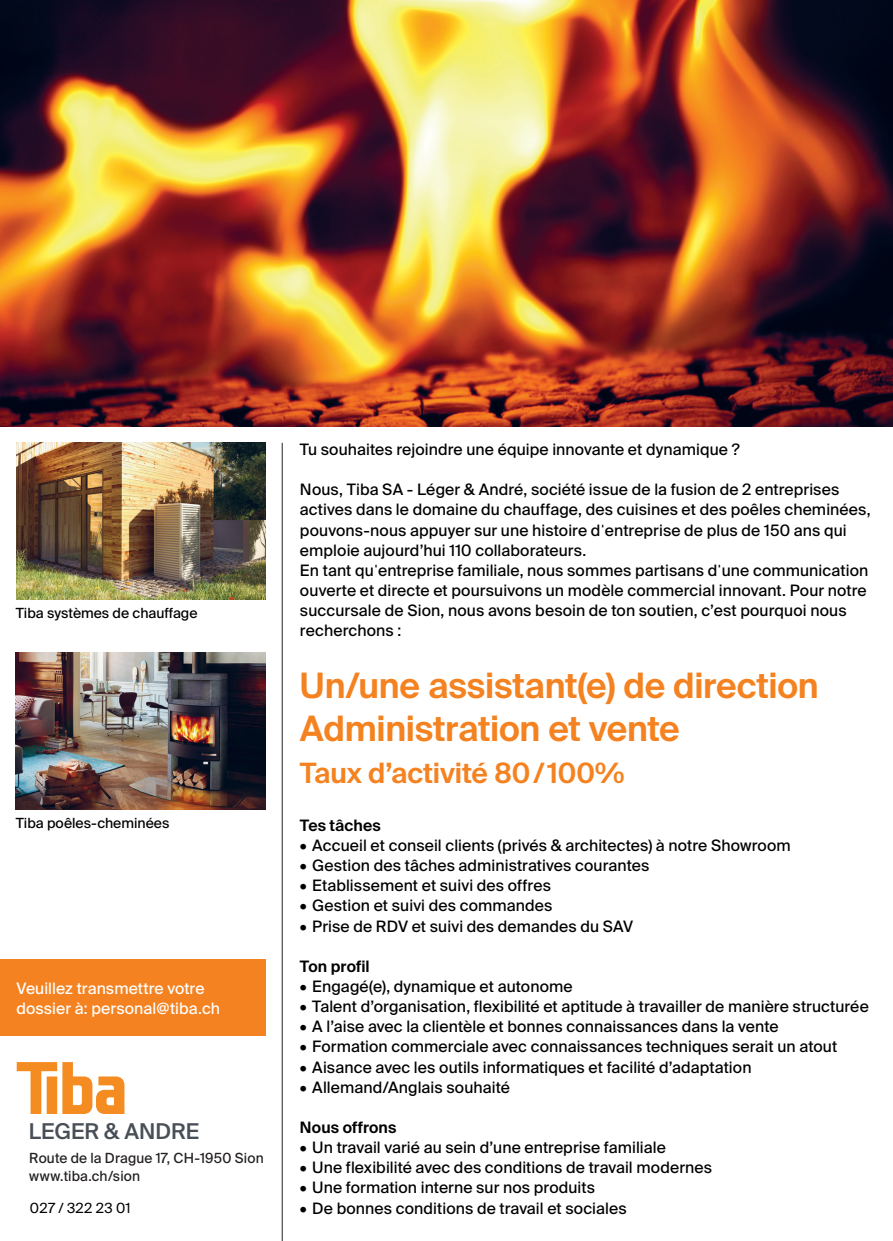
<style>
.page{position:relative;width:893px;height:1241px;background:#fff}
.page>*{position:absolute;margin:0;border:0;box-sizing:border-box;transform-origin:0 0}
.t1{font:600 35px/42px "Suisse Intl";letter-spacing:-.005em;color:#f58220}
.t2{font:600 28px "Suisse Intl";letter-spacing:-.005em;color:#f58220}
.t3{font:500 21.7px "Suisse Intl";color:#484f57}
.t4{font:15.75px/20.1px "Suisse Intl";letter-spacing:.005em;color:#000}
.t5{font:15.75px/20.1px "Suisse Intl";letter-spacing:.005em;color:#fff}
.t6{font:600 15.75px "Suisse Intl";letter-spacing:.005em;color:#000}
.t7{font:14px/17.5px "Suisse Intl";letter-spacing:.01em;color:#231f20}
.t8{font:14px "Suisse Intl";color:#000}
.t9{font:14px "Suisse Intl";letter-spacing:.025em;color:#000}
.s1{font-family:"DINOT"}
</style>
<div class="page">
<div style="left:0;top:959px;width:266px;height:76px;background:#f58220"></div>
<hr style="left:282px;top:443px;width:1px;height:797px;background:#231f20">
<img style="left:0;top:0;width:893px;height:426px">
<img style="left:16px;top:443px;width:250px;height:156px">
<img style="left:16px;top:652px;width:250px;height:156px">
<svg style="left:17px;top:1062px;width:107px;height:51px"></svg>
<p class="t8" style="left:16px;top:605px;width:183px">Tiba systèmes de chauffage</p>
<p class="t8" style="left:16px;top:814px;width:155px">Tiba poêles-cheminées</p>
<p class="t5" style="left:16px;top:977px;width:205px">Veuillez transmettre votre dossier à: personal@tiba.ch</p>
<h3 class="t3" style="left:29px;top:1118px;width:172px">LEGER &amp; ANDRE</h3>
<p class="t7" style="left:29px;top:1149px;width:236px">Route de la Drague 17, CH-1950 Sion www.tiba.ch/sion</p>
<p class="t9" style="left:30px;top:1199px;width:102px">027 / 322 23 01</p>
<p class="t4" style="left:300px;top:439px;width:441px">Tu souhaites rejoindre une équipe innovante et dynamique ?</p>
<p class="t4" style="left:300px;top:479px;width:572px">Nous, Tiba SA - Léger &amp; André, société issue de la fusion de 2 entreprises actives dans le domaine du chauffage, des cuisines et des poêles cheminées, pouvons-nous appuyer sur une histoire d<span class="s1">'</span>entreprise de plus de 150 ans qui emploie aujourd’hui 110 collaborateurs.<br>En tant qu<span class="s1">'</span>entreprise familiale, nous sommes partisans d<span class="s1">'</span>une communication ouverte et directe et poursuivons un modèle commercial innovant. Pour notre succursale de Sion, nous avons besoin de ton soutien, c’est pourquoi nous recherchons :</p>
<h1 class="t1" style="left:300px;top:665px;width:520px">Un/une assistant(e) de direction<br>Administration et vente</h1>
<h2 class="t2" style="left:300px;top:756px;width:326px">Taux d’activité 80 / 100%</h2>
<p class="t6" style="left:300px;top:816px;width:82px">Tes tâches</p>
<p class="t4" style="left:300px;top:835px;width:492px">• Accueil et conseil clients (privés &amp; architectes) à notre Showroom</p>
<p class="t4" style="left:300px;top:855px;width:351px">• Gestion des tâches administratives courantes</p>
<p class="t4" style="left:300px;top:875px;width:253px">• Etablissement et suivi des offres</p>
<p class="t4" style="left:300px;top:895px;width:254px">• Gestion et suivi des commandes</p>
<p class="t4" style="left:300px;top:915px;width:335px">• Prise de RDV et suivi des demandes du SAV</p>
<p class="t6" style="left:300px;top:957px;width:71px">Ton profil</p>
<p class="t4" style="left:300px;top:976px;width:274px">• Engagé(e), dynamique et autonome</p>
<p class="t4" style="left:300px;top:996px;width:570px">• Talent d’organisation, flexibilité et aptitude à travailler de manière structurée</p>
<p class="t4" style="left:300px;top:1016px;width:480px">• A l’aise avec la clientèle et bonnes connaissances dans la vente</p>
<p class="t4" style="left:300px;top:1036px;width:539px">• Formation commerciale avec connaissances techniques serait un atout</p>
<p class="t4" style="left:300px;top:1056px;width:453px">• Aisance avec les outils informatiques et facilité d’adaptation</p>
<p class="t4" style="left:300px;top:1076px;width:211px">• Allemand/Anglais souhaité</p>
<p class="t6" style="left:300px;top:1118px;width:98px">Nous offrons</p>
<p class="t4" style="left:300px;top:1137px;width:367px">• Un travail varié au sein d’une entreprise familiale</p>
<p class="t4" style="left:300px;top:1157px;width:414px">• Une flexibilité avec des conditions de travail modernes</p>
<p class="t4" style="left:300px;top:1177px;width:297px">• Une formation interne sur nos produits</p>
<p class="t4" style="left:300px;top:1197px;width:328px">• De bonnes conditions de travail et sociales</p>
</div>
